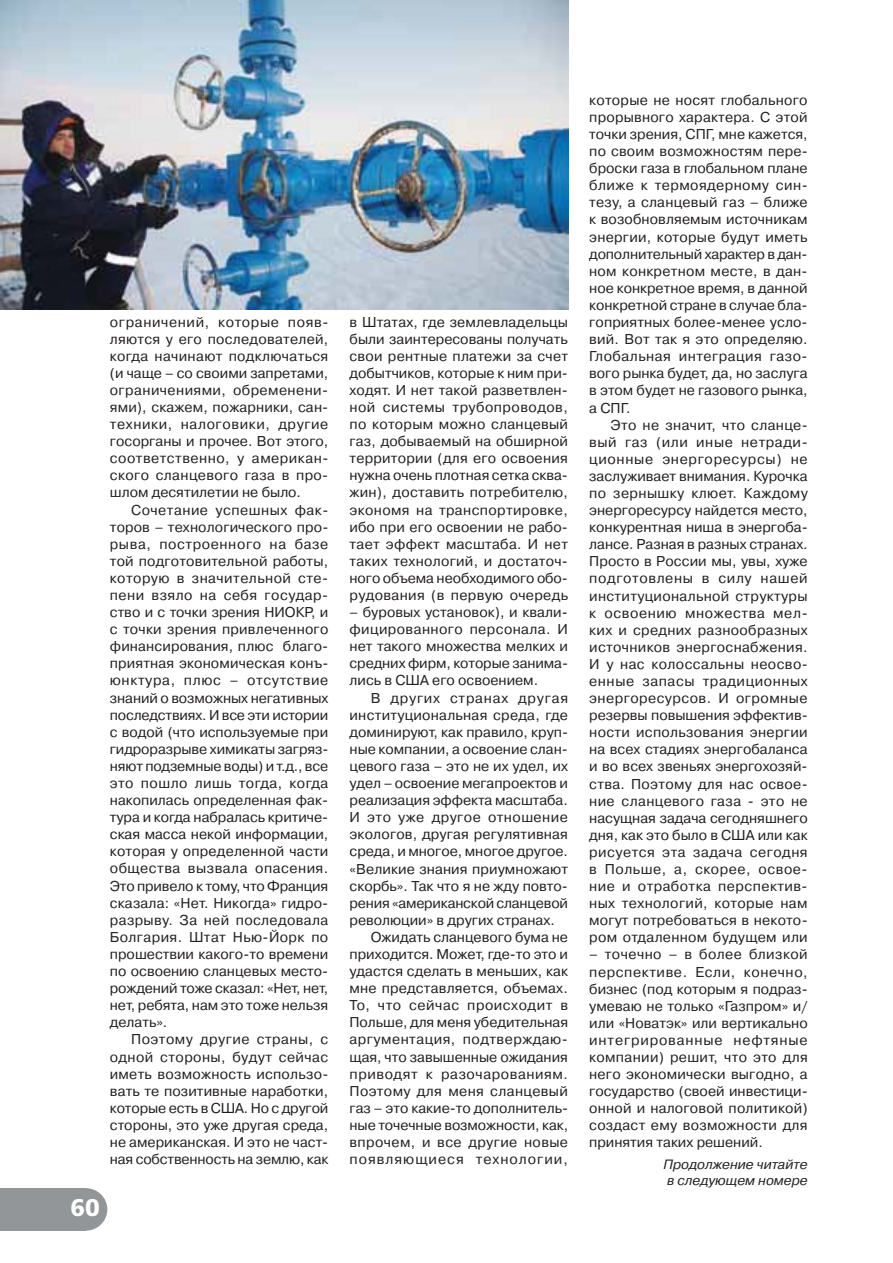
<style>
.page{position:relative;width:893px;height:1263px;background:#fff}
.page>*{position:absolute;margin:0;border:0;box-sizing:border-box;transform-origin:0 0}
.t1{font:24px "Free Set Bold C";color:#fff}
.t2{font:14.25px/17.1px "Pragmatica C";color:#231f20;text-align:justify}
.t3{font:14.25px "Pragmatica C";letter-spacing:.04em;color:#231f20}
.t4{font:14.25px "Pragmatica C";letter-spacing:.03em;color:#231f20}
.t5{font:14.25px "Pragmatica C";letter-spacing:.02em;color:#231f20}
.t6{font:14.25px "Pragmatica C";letter-spacing:.035em;color:#231f20}
.t7{font:14.25px "Pragmatica C";letter-spacing:.025em;color:#231f20}
.t8{font:14.25px "Pragmatica C";letter-spacing:.07em;color:#231f20}
.t9{font:14.25px "Pragmatica C";letter-spacing:.055em;color:#231f20}
.t10{font:italic 13.5px/16.2px "Pragmatica C";color:#231f20}
</style>
<div class="page">
<div style="left:64px;top:1188px;width:43px;height:43px;background:#939698;border-radius:50%"></div>
<div style="left:0;top:1188px;width:86px;height:43px;background:#939698"></div>
<img style="left:0;top:0;width:568px;height:309px">
<p class="t2" style="left:110px;top:314px;width:220px">ограничений, которые появ&shy;ляются у его последователей, когда начинают подключаться (и чаще – со своими запретами, ограничениями, обременени&shy;ями), скажем, пожарники, сан&shy;техники, налоговики, другие госорганы и прочее. Вот этого, соответственно, у американ&shy;ского сланцевого газа в про&shy;шлом десятилетии не было.</p>
<p class="t2" style="left:110px;top:502px;width:220px;text-indent:21px">Сочетание успешных фак&shy;торов – технологического про&shy;рыва, построенного на базе той подготовительной работы, которую в значительной сте&shy;пени взяло на себя государ&shy;ство и с точки зрения НИОКР, и с точки зрения привлеченного финансирования, плюс благо&shy;приятная экономическая конъ&shy;юнктура, плюс – отсутствие знаний о возможных негативных последствиях. И все эти истории с водой (что используемые при гидроразрыве химикаты загряз&shy;няют подземные воды) и т.д., все это пошло лишь тогда, когда накопилась определенная фак&shy;тура и когда набралась критиче&shy;ская масса некой информации, которая у определенной части общества вызвала опасения.<br>Это привело к тому, что Франция сказала: «Нет. Никогда» гидро&shy;разрыву. За ней последовала Болгария. Штат Нью-Йорк по прошествии какого-то времени по освоению сланцевых место&shy;рождений тоже сказал: «Нет, нет, нет, ребята, нам это тоже нельзя делать».</p>
<p class="t2" style="left:110px;top:1032px;width:220px;text-indent:21px">Поэтому другие страны, с одной стороны, будут сейчас иметь возможность использо&shy;вать те позитивные наработки, которые есть в США. Но с другой стороны, это уже другая среда, не американская. И это не част&shy;ная собственность на землю, как</p>
<h1 class="t1" style="left:71px;top:1194px;width:31px">60</h1>
<p class="t2" style="left:350px;top:314px;width:220px">в Штатах, где землевладельцы были заинтересованы получать свои рентные платежи за счет добытчиков, которые к ним при&shy;ходят. И нет такой разветвлен&shy;ной системы трубопроводов, по которым можно сланцевый газ, добываемый на обширной территории (для его освоения нужна очень плотная сетка сква&shy;жин), доставить потребителю, экономя на транспортировке, ибо при его освоении не рабо&shy;тает эффект масштаба. И нет таких технологий, и достаточ&shy;ного объема необходимого обо&shy;рудования (в первую очередь</p>
<p class="t2" style="left:350px;top:605px;width:220px">– буровых установок), и квали&shy;фицированного персонала. И нет такого множества мелких и средних фирм, которые занима&shy;лись в США его освоением.</p>
<p class="t9" style="left:371px;top:692px;width:199px">В других странах другая</p>
<p class="t5" style="left:350px;top:709px;width:220px">институциональная среда, где</p>
<p class="t2" style="left:350px;top:725px;width:220px">доминируют, как правило, круп-</p>
<p class="t2" style="left:350px;top:742px;width:220px">ные компании, а освоение слан-</p>
<p class="t2" style="left:350px;top:759px;width:220px">цевого газа – это не их удел, их</p>
<p class="t2" style="left:350px;top:776px;width:220px">удел – освоение мегапроектов и</p>
<p class="t2" style="left:350px;top:793px;width:220px">реализация эффекта масштаба.</p>
<p class="t4" style="left:350px;top:812px;width:220px">И это уже другое отношение</p>
<p class="t2" style="left:350px;top:827px;width:220px">экологов, другая регулятивная</p>
<p class="t2" style="left:350px;top:844px;width:220px">среда, и многое, многое другое.</p>
<p class="t2" style="left:350px;top:861px;width:220px">«Великие знания приумножают</p>
<p class="t2" style="left:350px;top:879px;width:220px">скорбь». Так что я не жду повто-</p>
<p class="t2" style="left:350px;top:896px;width:220px">рения «американской сланцевой</p>
<p class="t2" style="left:350px;top:913px;width:207px">революции» в других странах.</p>
<p class="t2" style="left:371px;top:930px;width:199px">Ожидать сланцевого бума не</p>
<p class="t2" style="left:350px;top:947px;width:220px">приходится. Может, где-то это и</p>
<p class="t2" style="left:350px;top:964px;width:220px">удастся сделать в меньших, как</p>
<p class="t2" style="left:350px;top:981px;width:220px">мне представляется, объемах.</p>
<p class="t3" style="left:350px;top:1000px;width:220px">То, что сейчас происходит в</p>
<p class="t2" style="left:350px;top:1015px;width:220px">Польше, для меня убедительная</p>
<p class="t6" style="left:350px;top:1034px;width:220px">аргументация, подтверждаю-</p>
<p class="t2" style="left:350px;top:1049px;width:220px">щая, что завышенные ожидания</p>
<p class="t3" style="left:350px;top:1068px;width:220px">приводят к разочарованиям.</p>
<p class="t7" style="left:350px;top:1085px;width:220px">Поэтому для меня сланцевый</p>
<p class="t2" style="left:350px;top:1101px;width:220px">газ – это какие-то дополнитель-</p>
<p class="t2" style="left:350px;top:1118px;width:220px">ные точечные возможности, как,</p>
<p class="t4" style="left:350px;top:1137px;width:220px">впрочем, и все другие новые</p>
<p class="t8" style="left:350px;top:1154px;width:220px">появляющиеся технологии,</p>
<p class="t2" style="left:589px;top:93px;width:220px">которые не носят глобального прорывного характера. С этой точки зрения, СПГ, мне кажется, по своим возможностям пере&shy;броски газа в глобальном плане ближе к термоядерному син&shy;тезу, а сланцевый газ – ближе к возобновляемым источникам энергии, которые будут иметь дополнительный характер в дан&shy;ном конкретном месте, в дан&shy;ное конкретное время, в данной конкретной стране в случае бла&shy;гоприятных более-менее усло&shy;вий. Вот так я это определяю.<br>Глобальная интеграция газо&shy;вого рынка будет, да, но заслуга в этом будет не газового рынка, а СПГ.</p>
<p class="t2" style="left:589px;top:418px;width:220px;text-indent:21px">Это не значит, что сланце&shy;вый газ (или иные нетради&shy;ционные энергоресурсы) не заслуживает внимания. Курочка по зернышку клюет. Каждому энергоресурсу найдется место, конкурентная ниша в энергоба&shy;лансе. Разная в разных странах.<br>Просто в России мы, увы, хуже подготовлены в силу нашей институциональной структуры к освоению множества мел&shy;ких и средних разнообразных источников энергоснабжения.<br>И у нас колоссальны неосво&shy;енные запасы традиционных энергоресурсов. И огромные резервы повышения эффектив&shy;ности использования энергии на всех стадиях энергобаланса и во всех звеньях энергохозяй&shy;ства. Поэтому для нас освое&shy;ние сланцевого газа - это не насущная задача сегодняшнего дня, как это было в США или как рисуется эта задача сегодня в Польше, а, скорее, освое&shy;ние и отработка перспектив&shy;ных технологий, которые нам могут потребоваться в некото&shy;ром отдаленном будущем или</p>
<p class="t2" style="left:589px;top:947px;width:220px">– точечно – в более близкой перспективе. Если, конечно, бизнес (под которым я подраз&shy;умеваю не только «Газпром» и/ или «Новатэк» или вертикально интегрированные нефтяные компании) решит, что это для него экономически выгодно, а государство (своей инвестици&shy;онной и налоговой политикой) создаст ему возможности для принятия таких решений.</p>
<p class="t10" style="left:663px;top:1156px;width:146px">Продолжение читайте в следующем номере</p>
</div>
